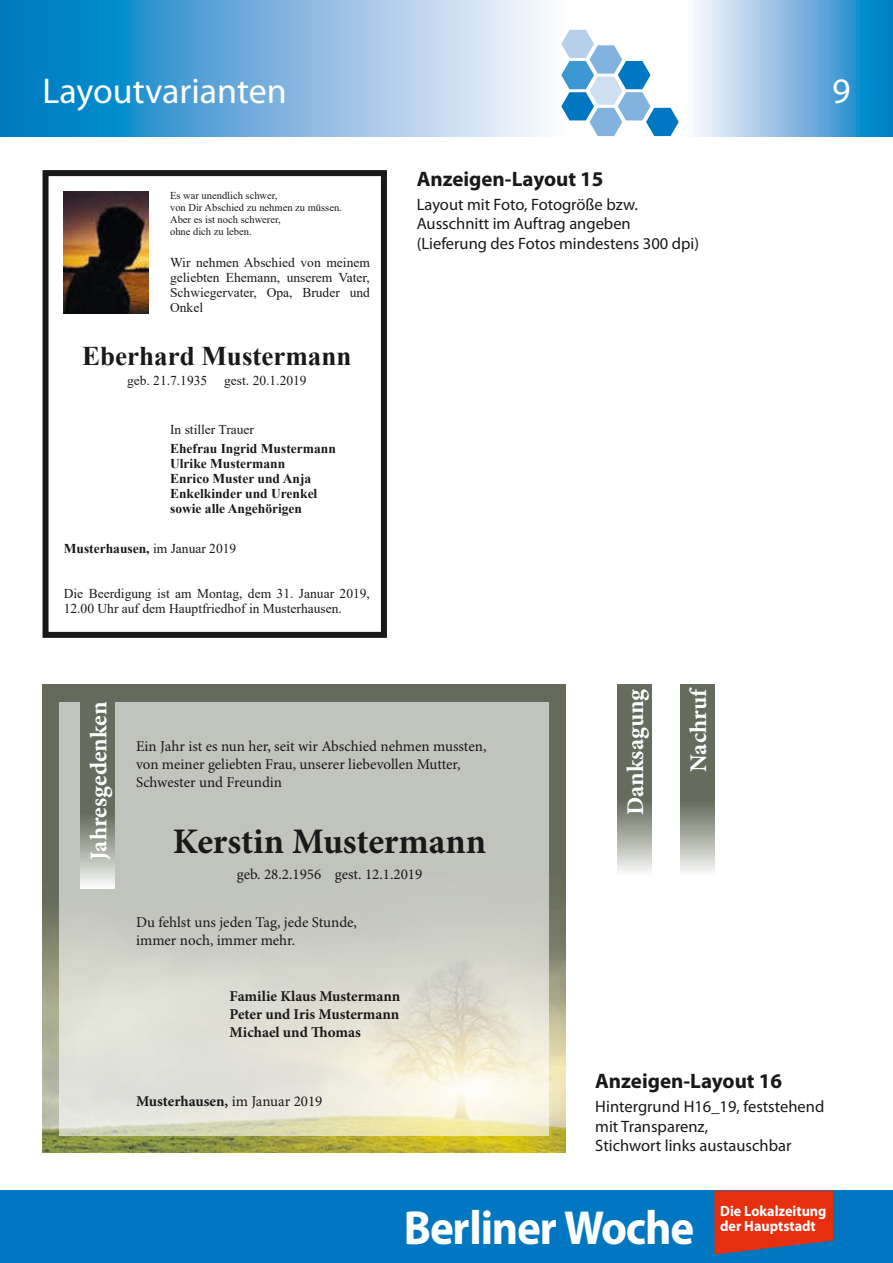
<style>
.page{position:relative;width:893px;height:1263px;background:#fff}
.page>*{position:absolute;margin:0;border:0;box-sizing:border-box;transform-origin:0 0}
.t1{font:700 48px "Myriad Pro";letter-spacing:-.025em;color:#fff;scale:.94 1}
.t2{font:700 36px "Minion Pro";letter-spacing:-.005em;color:#1b1819}
.t3{font:36px "Myriad Pro";color:#fff}
.t4{font:700 27px "Times New Roman";color:#1b1819}
.t5{font:700 24px "Minion Pro";color:#fff}
.t6{font:700 21px "Myriad Pro";color:#1b1819}
.t7{font:16.5px/19.5px "Myriad Pro";color:#1b1819}
.t8{font:15px/18px "Minion Pro";color:#1b1819}
.t9{font:700 15px/18px "Minion Pro";color:#1b1819;text-align:justify}
.t10{font:700 14.85px "Myriad Pro";color:#fff;scale:.95 1}
.t11{font:13.5px/15px "Times New Roman";color:#1b1819;text-align:justify}
.t12{font:700 13.5px/15px "Times New Roman";color:#1b1819}
.t13{font:10.5px/12px "Times New Roman";color:#1b1819}
.s1{font-weight:400}
</style>
<div class="page">
<div style="left:0;top:1191px;width:893px;height:72px;background:#0077c0"></div>
<svg style="left:714px;top:1191px;width:119px;height:63px;background:#cc3620"></svg>
<svg style="left:0;top:0;width:893px;height:136px;background:#7eb9e0"></svg>
<svg style="left:561px;top:30px;width:118px;height:106px"></svg>
<div style="left:43px;top:170px;width:344px;height:468px;border:6px solid #1b1819"></div>
<img style="left:64px;top:191px;width:85px;height:123px">
<img style="left:43px;top:685px;width:523px;height:467px">
<svg style="left:60px;top:702px;width:489px;height:433px;background:#d0d1c6"></svg>
<svg style="left:81px;top:697px;width:34px;height:192px;background:#82877b"></svg>
<svg style="left:617px;top:685px;width:34px;height:186px;background:#7f8477"></svg>
<svg style="left:680px;top:685px;width:34px;height:186px;background:#7f8477"></svg>
<h2 class="t3" style="left:43px;top:69px;width:246px">Layoutvarianten</h2>
<h2 class="t3" style="left:832px;top:69px;width:20px">9</h2>
<p class="t13" style="left:170px;top:189px;width:173px">Es war unendlich schwer,<br>von Dir Abschied zu nehmen zu müssen.<br>Aber es ist noch schwerer,<br>ohne dich zu leben.</p>
<p class="t11" style="left:170px;top:254px;width:201px">Wir nehmen Abschied von meinem geliebten Ehemann, unserem Vater, Schwiegervater, Opa, Bruder und Onkel</p>
<h3 class="t4" style="left:82px;top:337px;width:271px">Eberhard Mustermann</h3>
<p class="t11" style="left:127px;top:372px;width:82px">geb. 21.7.1935</p>
<p class="t11" style="left:224px;top:372px;width:84px">gest. 20.1.2019</p>
<p class="t11" style="left:170px;top:421px;width:85px">In stiller Trauer</p>
<p class="t12" style="left:170px;top:440px;width:167px">Ehefrau Ingrid Mustermann<br>Ulrike Mustermann<br>Enrico Muster und Anja<br>Enkelkinder und Urenkel sowie alle Angehörigen</p>
<p class="t12" style="left:64px;top:541px;width:174px">Musterhausen, <span class="s1">im Januar 2019</span></p>
<p class="t11" style="left:64px;top:586px;width:308px">Die Beerdigung ist am Montag, dem 31. Januar 2019,<br>12.00 Uhr auf dem Hauptfriedhof in Musterhausen.</p>
<h3 class="t6" style="left:417px;top:165px;width:188px">Anzeigen-Layout 15</h3>
<p class="t7" style="left:417px;top:194px;width:284px">Layout mit Foto, Fotogröße bzw.<br>Ausschnitt im Auftrag angeben (Lieferung des Fotos mindestens 300 dpi)</p>
<h3 class="t5" style="left:85px;top:860px;width:160px;rotate:-90deg">Jahresgedenken</h3>
<p class="t8" style="left:136px;top:738px;width:352px">Ein Jahr ist es nun her, seit wir Abschied nehmen mussten, von meiner geliebten Frau, unserer liebevollen Mutter,<br>Schwester und Freundin</p>
<h2 class="t2" style="left:173px;top:819px;width:315px">Kerstin Mustermann</h2>
<p class="t8" style="left:237px;top:866px;width:187px">geb. 28.2.1956 gest. 12.1.2019</p>
<p class="t8" style="left:136px;top:914px;width:222px">Du fehlst uns jeden Tag, jede Stunde, immer noch, immer mehr.</p>
<p class="t9" style="left:230px;top:988px;width:172px">Familie Klaus Mustermann Peter und Iris Mustermann Michael und Thomas</p>
<p class="t9" style="left:136px;top:1093px;width:188px">Musterhausen, <span class="s1">im Januar 2019</span></p>
<h3 class="t5" style="left:621px;top:815px;width:128px;rotate:-90deg">Danksagung</h3>
<h3 class="t5" style="left:684px;top:772px;width:86px;rotate:-90deg">Nachruf</h3>
<h3 class="t6" style="left:595px;top:1068px;width:188px">Anzeigen-Layout 16</h3>
<p class="t7" style="left:595px;top:1097px;width:231px">Hintergrund H16_19, feststehend mit Transparenz,<br>Stichwort links austauschbar</p>
<p class="t10" style="left:720px;top:1201px;width:113px">Die Lokalzeitung</p>
<h1 class="t1" style="left:404px;top:1196px;width:310px">Berliner Woche</h1>
<p class="t10" style="left:720px;top:1217px;width:102px">der Hauptstadt</p>
</div>
